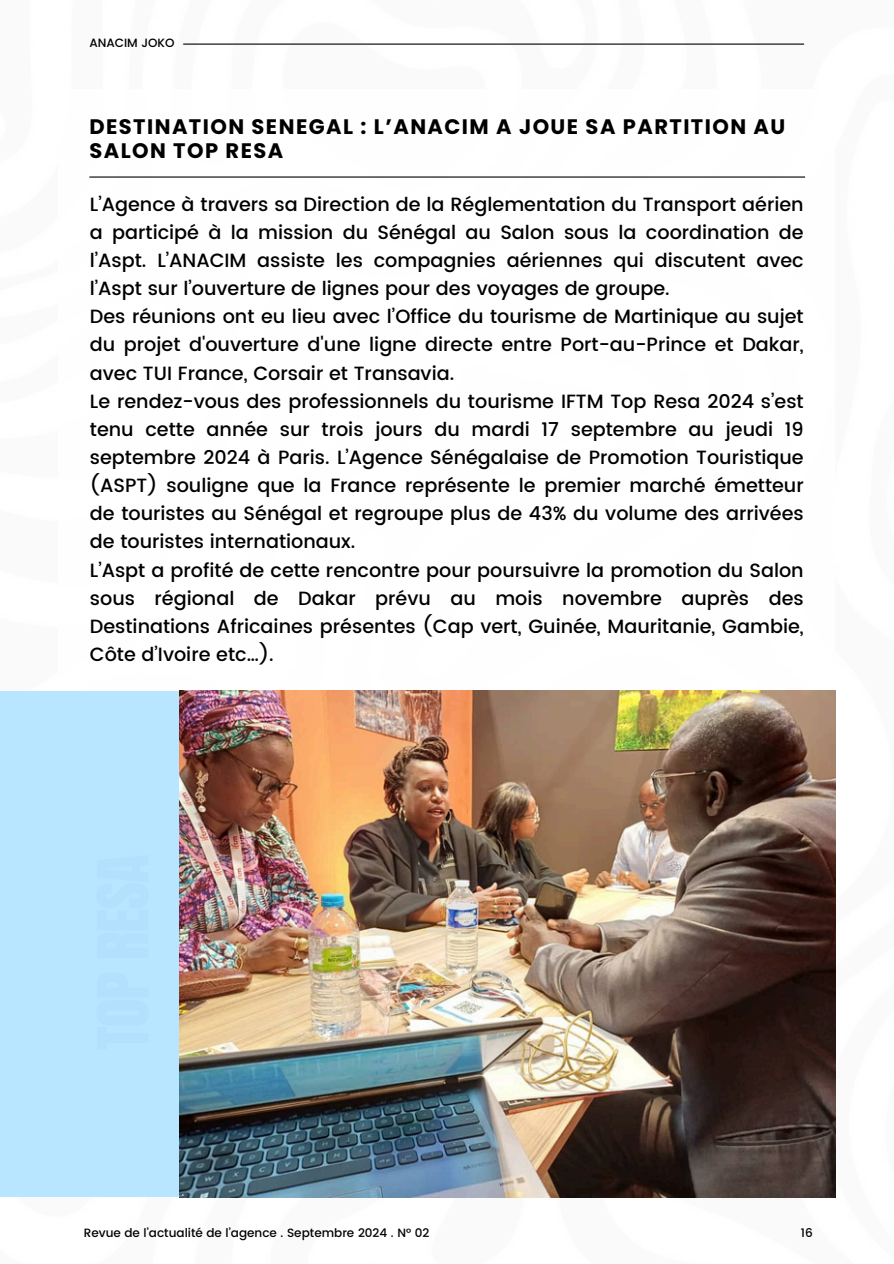
<style>
.page{position:relative;width:894px;height:1264px;background:#fff}
.page>*{position:absolute;margin:0;border:0;box-sizing:border-box;transform-origin:0 0}
.t1{font:700 21px/23.7px "Poppins";letter-spacing:.07em;color:#000}
.t2{font:500 19.2px/28.2px "Poppins";color:#000}
.t3{font:500 12px "Poppins";color:#000}
</style>
<div class="page">
<div style="left:0;top:691px;width:835px;height:505px;background:#b8e5ff"></div>
<img style="left:180px;top:691px;width:654px;height:506px">
<hr style="left:183px;top:44px;width:620px;height:1px;background:#000">
<hr style="left:89px;top:176px;width:715px;height:2px;background:#000">
<h2 class="t3" style="left:89px;top:35px;width:87px">ANACIM JOKO</h2>
<p class="t1" style="left:89px;top:115px;width:697px">DESTINATION SENEGAL : L’ANACIM A JOUE SA PARTITION AU<br>SALON TOP RESA</p>
<h4 class="t2" style="left:90px;top:190px;width:715px">L’Agence à travers sa Direction de la Réglementation du Transport aérien a participé à la mission du Sénégal au Salon sous la coordination de l’Aspt. L’ANACIM assiste les compagnies aériennes qui discutent avec l’Aspt sur l’ouverture de lignes pour des voyages de groupe.<br>Des réunions ont eu lieu avec l’Office du tourisme de Martinique au sujet du projet d'ouverture d'une ligne directe entre Port-au-Prince et Dakar, avec TUI France, Corsair et Transavia.<br>Le rendez-vous des professionnels du tourisme IFTM Top Resa 2024 s’est tenu cette année sur trois jours du mardi 17 septembre au jeudi 19 septembre 2024 à Paris. L’Agence Sénégalaise de Promotion Touristique (ASPT) souligne que la France représente le premier marché émetteur de touristes au Sénégal et regroupe plus de 43% du volume des arrivées de touristes internationaux.<br>L’Aspt a profité de cette rencontre pour poursuivre la promotion du Salon sous régional de Dakar prévu au mois novembre auprès des Destinations Africaines présentes (Cap vert, Guinée, Mauritanie, Gambie, Côte d’Ivoire etc…).</h4>
<h1 class="t3" style="left:84px;top:1225px;width:347px">Revue de l’actualité de l’agence . Septembre 2024 . N° 02</h1>
<h3 class="t3" style="left:800px;top:1225px;width:13px">16</h3>
</div>
